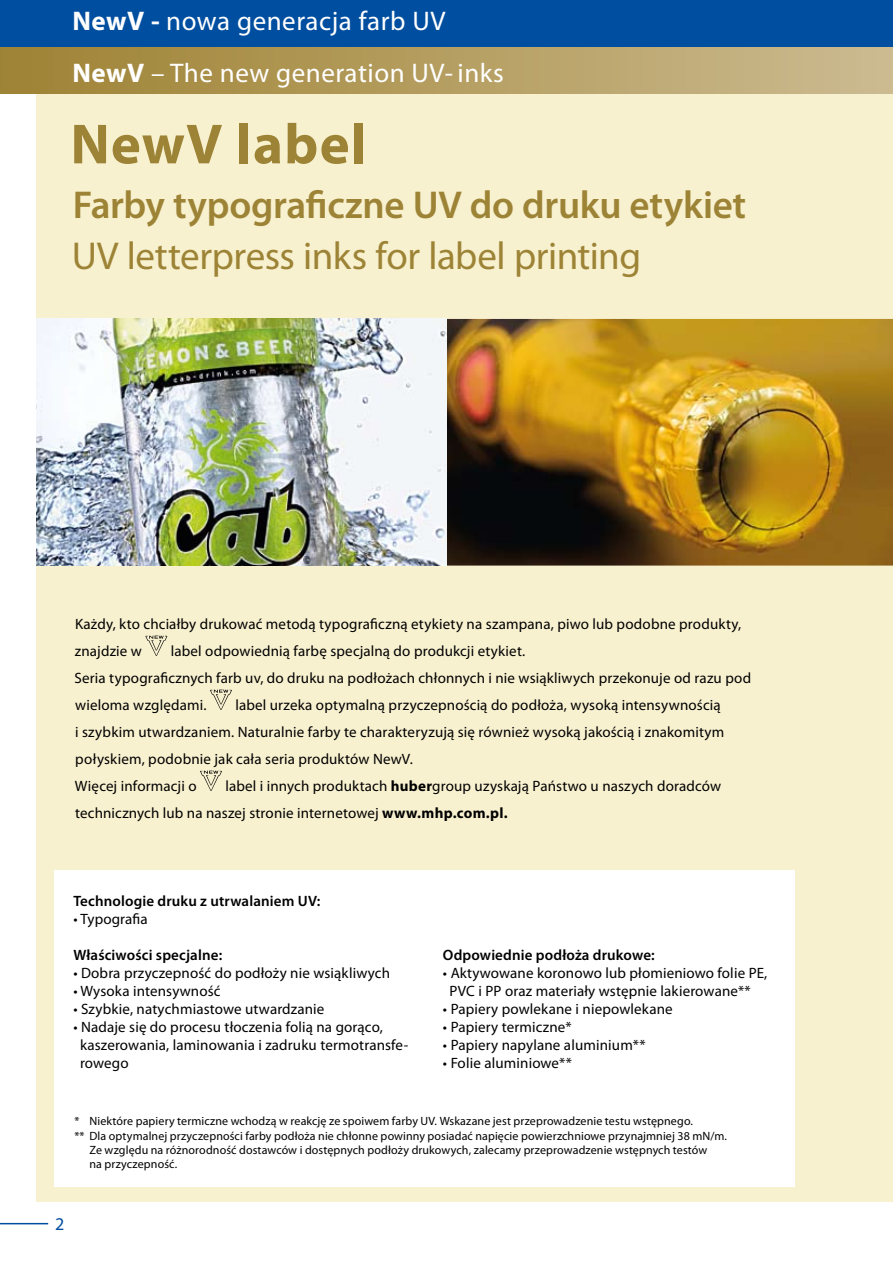
<style>
.page{position:relative;width:893px;height:1263px;background:#fff}
.page>*{position:absolute;margin:0;border:0;box-sizing:border-box;transform-origin:0 0}
.t1{font:700 57px "Myriad Pro";letter-spacing:.02em;color:#9d8335}
.t2{font:600 39px "Myriad Pro";letter-spacing:-.01em;color:#9d8335}
.t3{font:39px "Myriad Pro";letter-spacing:-.01em;color:#9d8335}
.t4{font:27px/51.4px "Myriad Pro";letter-spacing:.02em;color:#fff}
.t5{font:18px "Myriad Pro";color:#004e9f}
.t6{font:15px/27px "Myriad Pro";letter-spacing:.01em;color:#000}
.t7{font:600 15px "Myriad Pro";letter-spacing:.01em;color:#000}
.t8{font:12px "Myriad Pro";letter-spacing:.01em;color:#000}
.s1{font-weight:700}
</style>
<div class="page">
<div style="left:36px;top:47px;width:857px;height:1154px;background:#f8f1d0"></div>
<div style="left:54px;top:871px;width:741px;height:316px;background:#fff"></div>
<div style="left:0;top:47px;width:893px;height:47px;background:linear-gradient(to right,#9e8233,#ccbb90)"></div>
<div style="left:0;top:0;width:893px;height:47px;background:#004e9f"></div>
<hr style="left:0;top:1223px;width:48px;height:1px;background:#004e9f">
<img style="left:36px;top:319px;width:857px;height:247px">
<svg style="left:145px;top:636px;width:22px;height:20px"></svg>
<svg style="left:210px;top:690px;width:22px;height:20px"></svg>
<svg style="left:200px;top:771px;width:22px;height:20px"></svg>
<h3 class="t4" style="left:73px;top:-5px;width:433px"><span class="s1">NewV -</span> nowa generacja farb UV<br><span class="s1">NewV</span> – The new generation UV- inks</h3>
<h1 class="t1" style="left:70px;top:107px;width:298px">NewV label</h1>
<h2 class="t2" style="left:73px;top:180px;width:675px">Farby typograficzne UV do druku etykiet</h2>
<h2 class="t3" style="left:72px;top:232px;width:571px">UV letterpress inks for label printing</h2>
<p class="t6" style="left:75px;top:610px;width:668px">Każdy, kto chciałby drukować metodą typograficzną etykiety na szampana, piwo lub podobne produkty, znajdzie w</p>
<p class="t6" style="left:75px;top:637px;width:678px;text-indent:96px">label odpowiednią farbę specjalną do produkcji etykiet.<br>Seria typograficznych farb uv, do druku na podłożach chłonnych i nie wsiąkliwych przekonuje od razu pod wieloma względami.</p>
<p class="t6" style="left:75px;top:691px;width:651px;text-indent:160px">label urzeka optymalną przyczepnością do podłoża, wysoką intensywnością i szybkim utwardzaniem. Naturalnie farby te charakteryzują się również wysoką jakością i znakomitym połyskiem, podobnie jak cała seria produktów NewV.<br>Więcej informacji o</p>
<p class="t6" style="left:75px;top:772px;width:648px;text-indent:150px">label i innych produktach <span class="s1">huber</span>group uzyskają Państwo u naszych doradców technicznych lub na naszej stronie internetowej <span class="s1">www.mhp.com.pl.</span></p>
<p class="t7" style="left:73px;top:891px;width:249px">Technologie druku z utrwalaniem UV:</p>
<p class="t6" style="left:73px;top:905px;width:76px">• Typografia</p>
<p class="t7" style="left:73px;top:945px;width:150px">Właściwości specjalne:</p>
<p class="t6" style="left:73px;top:959px;width:318px">• Dobra przyczepność do podłoży nie wsiąkliwych</p>
<p class="t6" style="left:73px;top:977px;width:149px">• Wysoka intensywność</p>
<p class="t6" style="left:73px;top:995px;width:253px">• Szybkie, natychmiastowe utwardzanie</p>
<p class="t6" style="left:80px;top:1017px;width:330px;line-height:18px;text-indent:-7px">• Nadaje się do procesu tłoczenia folią na gorąco, kaszerowania, laminowania i zadruku termotransfe&shy;rowego</p>
<p class="t7" style="left:443px;top:945px;width:213px">Odpowiednie podłoża drukowe:</p>
<p class="t6" style="left:450px;top:963px;width:319px;line-height:18px;text-indent:-7px">• Aktywowane koronowo lub płomieniowo folie PE,<br>PVC i PP oraz materiały wstępnie lakierowane**</p>
<p class="t6" style="left:443px;top:995px;width:231px">• Papiery powlekane i niepowlekane</p>
<p class="t6" style="left:443px;top:1013px;width:130px">• Papiery termiczne*</p>
<p class="t6" style="left:443px;top:1031px;width:204px">• Papiery napylane aluminium**</p>
<p class="t6" style="left:443px;top:1049px;width:130px">• Folie aluminiowe**</p>
<p class="t8" style="left:74px;top:1114px;width:620px">* Niektóre papiery termiczne wchodzą w reakcję ze spoiwem farby UV. Wskazane jest przeprowadzenie testu wstępnego.</p>
<p class="t8" style="left:74px;top:1128px;width:654px">** Dla optymalnej przyczepności farby podłoża nie chłonne powinny posiadać napięcie powierzchniowe przynajmniej 38 mN/m.</p>
<p class="t8" style="left:89px;top:1143px;width:619px">Ze względu na różnorodność dostawców i dostępnych podłoży drukowych, zalecamy przeprowadzenie wstępnych testów</p>
<p class="t8" style="left:89px;top:1157px;width:89px">na przyczepność.</p>
<p class="t5" style="left:55px;top:1212px;width:11px">2</p>
</div>
